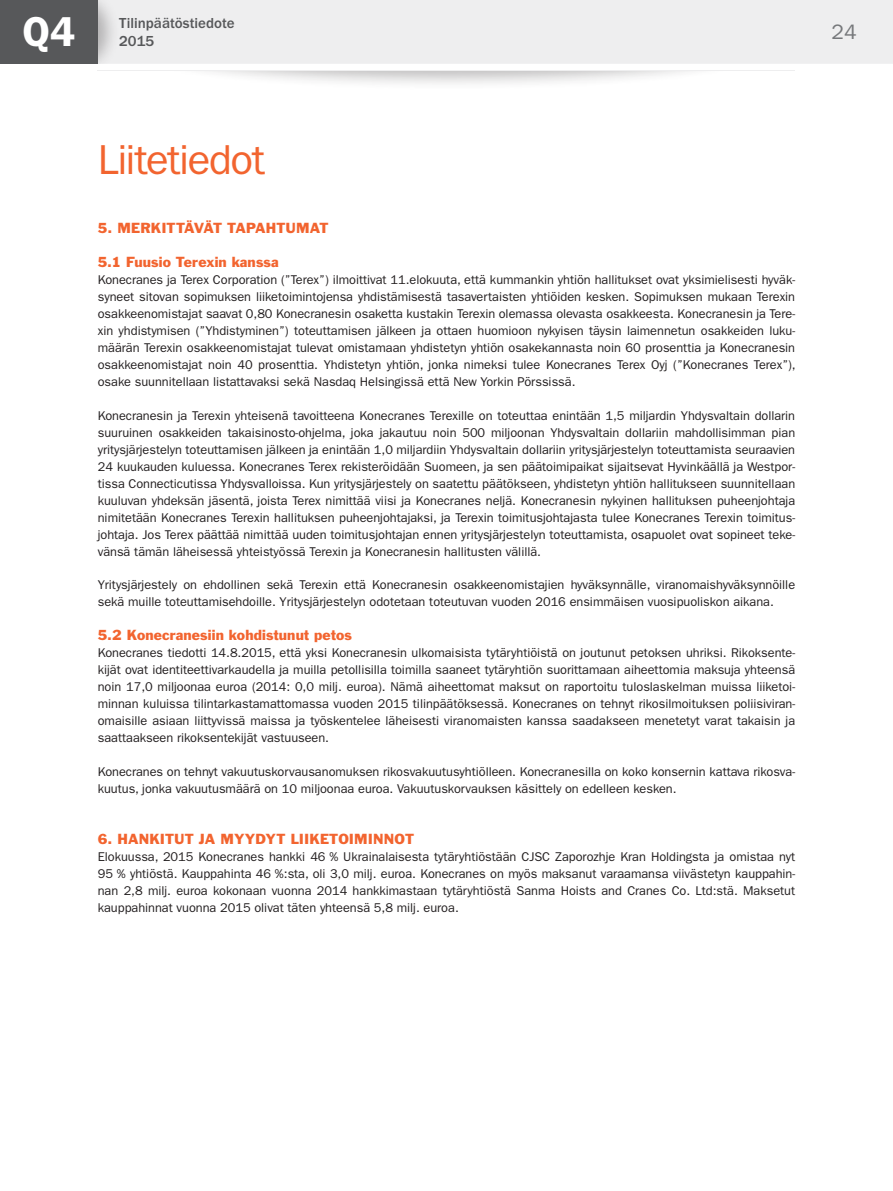
<style>
.page{position:relative;width:893px;height:1191px;background:#fff}
.page>*{position:absolute;margin:0;border:0;box-sizing:border-box;transform-origin:0 0}
.t1{font:42px "ITC Franklin Gothic Std";letter-spacing:-.035em;color:#f2642f}
.t2{font:600 42px "ITC Franklin Gothic Std";color:#fff}
.t3{font:21px "ITC Franklin Gothic Std";color:#76787b}
.t4{font:500 15px/18px "ITC Franklin Gothic Std";color:#57585a}
.t5{font:13.5px "Franklin Gothic Std";letter-spacing:.01em;color:#f2642f}
.fi_P_1_base{font:12.75px/17px "ITC Franklin Gothic Std";letter-spacing:-.005em;color:#231f20;text-align:justify}
</style>
<div class="page">
<div style="left:138px;top:2px;width:623px;height:89px;background:#231f20;opacity:.3"></div>
<div style="left:0;top:53px;width:893px;height:17px;background:#fff"></div>
<div style="left:120px;top:0;width:773px;height:64px;background:#eeeeef"></div>
<div style="left:98px;top:0;width:22px;height:64px;background:#231f20;opacity:.3"></div>
<div style="left:0;top:0;width:98px;height:64px;background:#57585a"></div>
<h1 class="t2" style="left:22px;top:7px;width:54px">Q4</h1>
<p class="t4" style="left:119px;top:14px;width:117px">Tilinpäätöstiedote<br>2015</p>
<p class="t1" style="left:98px;top:136px;width:169px">Liitetiedot</p>
<p class="t5" style="left:98px;top:220px;width:232px">5. MERKITTÄVÄT TAPAHTUMAT</p>
<p class="t5" style="left:98px;top:253px;width:182px">5.1 Fuusio Terexin kanssa</p>
<p class="fi_P_1_base" style="left:98px;top:271px;width:699px">Konecranes ja Terex Corporation (”Terex”) ilmoittivat 11.elokuuta, että kummankin yhtiön hallitukset ovat yksimielisesti hyväk&shy;syneet sitovan sopimuksen liiketoimintojensa yhdistämisestä tasavertaisten yhtiöiden kesken. Sopimuksen mukaan Terexin osakkeenomistajat saavat 0,80 Konecranesin osaketta kustakin Terexin olemassa olevasta osakkeesta. Konecranesin ja Tere&shy;xin yhdistymisen (”Yhdistyminen”) toteuttamisen jälkeen ja ottaen huomioon nykyisen täysin laimennetun osakkeiden luku&shy;määrän Terexin osakkeenomistajat tulevat omistamaan yhdistetyn yhtiön osakekannasta noin 60 prosenttia ja Konecranesin osakkeenomistajat noin 40 prosenttia. Yhdistetyn yhtiön, jonka nimeksi tulee Konecranes Terex Oyj (”Konecranes Terex”), osake suunnitellaan listattavaksi sekä Nasdaq Helsingissä että New Yorkin Pörssissä.</p>
<p class="fi_P_1_base" style="left:98px;top:407px;width:699px">Konecranesin ja Terexin yhteisenä tavoitteena Konecranes Terexille on toteuttaa enintään 1,5 miljardin Yhdysvaltain dollarin suuruinen osakkeiden takaisinosto-ohjelma, joka jakautuu noin 500 miljoonan Yhdysvaltain dollariin mahdollisimman pian yritysjärjestelyn toteuttamisen jälkeen ja enintään 1,0 miljardiin Yhdysvaltain dollariin yritysjärjestelyn toteuttamista seuraavien 24 kuukauden kuluessa. Konecranes Terex rekisteröidään Suomeen, ja sen päätoimipaikat sijaitsevat Hyvinkäällä ja Westpor&shy;tissa Connecticutissa Yhdysvalloissa. Kun yritysjärjestely on saatettu päätökseen, yhdistetyn yhtiön hallitukseen suunnitellaan kuuluvan yhdeksän jäsentä, joista Terex nimittää viisi ja Konecranes neljä. Konecranesin nykyinen hallituksen puheenjohtaja nimitetään Konecranes Terexin hallituksen puheenjohtajaksi, ja Terexin toimitusjohtajasta tulee Konecranes Terexin toimitus&shy;johtaja. Jos Terex päättää nimittää uuden toimitusjohtajan ennen yritysjärjestelyn toteuttamista, osapuolet ovat sopineet teke&shy;vänsä tämän läheisessä yhteistyössä Terexin ja Konecranesin hallitusten välillä.</p>
<p class="fi_P_1_base" style="left:98px;top:577px;width:699px">Yritysjärjestely on ehdollinen sekä Terexin että Konecranesin osakkeenomistajien hyväksynnälle, viranomaishyväksynnöille sekä muille toteuttamisehdoille. Yritysjärjestelyn odotetaan toteutuvan vuoden 2016 ensimmäisen vuosipuoliskon aikana.</p>
<p class="t5" style="left:98px;top:626px;width:256px">5.2 Konecranesiin kohdistunut petos</p>
<p class="fi_P_1_base" style="left:98px;top:644px;width:699px">Konecranes tiedotti 14.8.2015, että yksi Konecranesin ulkomaisista tytäryhtiöistä on joutunut petoksen uhriksi. Rikoksente&shy;kijät ovat identiteettivarkaudella ja muilla petollisilla toimilla saaneet tytäryhtiön suorittamaan aiheettomia maksuja yhteensä noin 17,0 miljoonaa euroa (2014: 0,0 milj. euroa). Nämä aiheettomat maksut on raportoitu tuloslaskelman muissa liiketoi&shy;minnan kuluissa tilintarkastamattomassa vuoden 2015 tilinpäätöksessä. Konecranes on tehnyt rikosilmoituksen poliisiviran&shy;omaisille asiaan liittyvissä maissa ja työskentelee läheisesti viranomaisten kanssa saadakseen menetetyt varat takaisin ja saattaakseen rikoksentekijät vastuuseen.</p>
<p class="fi_P_1_base" style="left:98px;top:763px;width:699px">Konecranes on tehnyt vakuutuskorvausanomuksen rikosvakuutusyhtiölleen. Konecranesilla on koko konsernin kattava rikosva&shy;kuutus, jonka vakuutusmäärä on 10 miljoonaa euroa. Vakuutuskorvauksen käsittely on edelleen kesken.</p>
<p class="t5" style="left:98px;top:830px;width:318px">6. HANKITUT JA MYYDYT LIIKETOIMINNOT</p>
<p class="fi_P_1_base" style="left:98px;top:848px;width:699px">Elokuussa, 2015 Konecranes hankki 46 % Ukrainalaisesta tytäryhtiöstään CJSC Zaporozhje Kran Holdingsta ja omistaa nyt 95 % yhtiöstä. Kauppahinta 46 %:sta, oli 3,0 milj. euroa. Konecranes on myös maksanut varaamansa viivästetyn kauppahin&shy;nan 2,8 milj. euroa kokonaan vuonna 2014 hankkimastaan tytäryhtiöstä Sanma Hoists and Cranes Co. Ltd:stä. Maksetut kauppahinnat vuonna 2015 olivat täten yhteensä 5,8 milj. euroa.</p>
<h2 class="t3" style="left:831px;top:20px;width:27px">24</h2>
</div>
